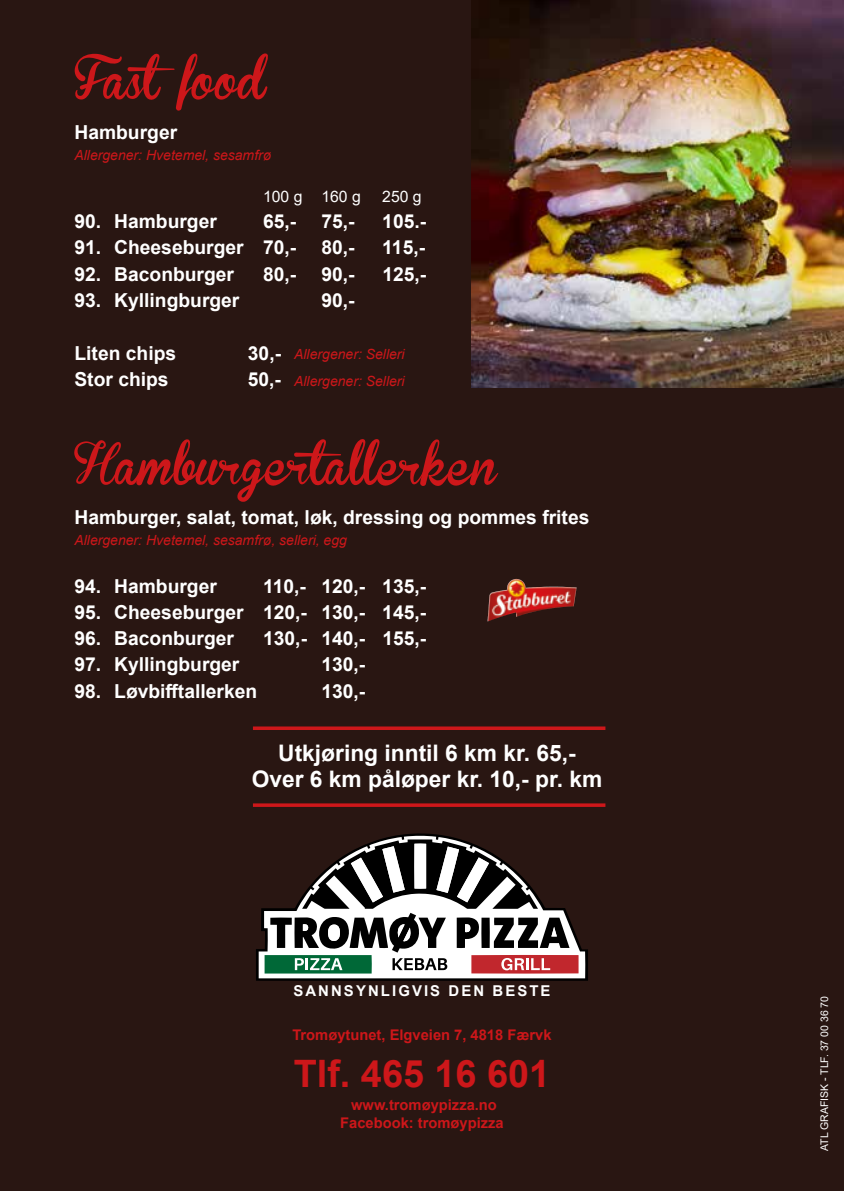
<style>
.page{position:relative;width:844px;height:1191px;background:#fff}
.page>*{position:absolute;margin:0;border:0;box-sizing:border-box;transform-origin:0 0}
.t1{font:63px "Brannboll Fet Num";color:#cd171a}
.t2{font:700 37.8px "Arial";color:#cd171a}
.t3{font:700 22.75px/26.2px "Arial";color:#fff;text-align:center}
.t4{font:700 19.25px "Arial";color:#fff}
.t5{font:15.75px "Arial";color:#fff}
.t6{font:700 14.88px "Arial";letter-spacing:.14em;color:#fff}
.t7{font:700 14.7px/17.7px "Arial";color:#cd171a;text-align:center}
.t8{font:italic 14px "Arial";color:#cd171a}
.t9{font:10.5px "Arial";color:#fff}
.s1{font-weight:700;font-style:normal;font-size:19.25px;color:#fff}
</style>
<div class="page">
<div style="left:0;top:0;width:843px;height:1191px;background:#291612"></div>
<img style="left:471px;top:0;width:372px;height:387px">
<img style="left:491px;top:579px;width:25px;height:14px">
<svg style="left:256px;top:833px;width:332px;height:147px"></svg>
<div style="left:471px;top:955px;width:107px;height:18px;background:#c1272d"></div>
<svg style="left:264px;top:839px;width:305px;height:134px"></svg>
<svg style="left:253px;top:726px;width:352px;height:4px"></svg>
<svg style="left:253px;top:803px;width:352px;height:4px"></svg>
<h1 class="t1" style="left:74px;top:38px;width:192px">Fastfood</h1>
<p class="t4" style="left:74px;top:119px;width:104px">Hamburger</p>
<p class="t8" style="left:74px;top:146px;width:198px">Allergener: Hvetemel, sesamfrø</p>
<p class="t5" style="left:263px;top:185px;width:99px">100 g 160 g</p>
<p class="t5" style="left:382px;top:185px;width:41px">250 g</p>
<p class="t4" style="left:74px;top:208px;width:144px">90. Hamburger</p>
<p class="t4" style="left:263px;top:208px;width:35px">65,-</p>
<p class="t4" style="left:321px;top:208px;width:35px">75,-</p>
<p class="t4" style="left:382px;top:208px;width:45px">105.-</p>
<p class="t4" style="left:74px;top:234px;width:223px">91. Cheeseburger 70,-</p>
<p class="t4" style="left:321px;top:234px;width:35px">80,-</p>
<p class="t4" style="left:382px;top:234px;width:44px">115,-</p>
<p class="t4" style="left:74px;top:260px;width:161px">92. Baconburger</p>
<p class="t4" style="left:263px;top:260px;width:35px">80,-</p>
<p class="t4" style="left:321px;top:260px;width:35px">90,-</p>
<p class="t4" style="left:382px;top:260px;width:45px">125,-</p>
<p class="t4" style="left:74px;top:287px;width:166px">93. Kyllingburger</p>
<p class="t4" style="left:321px;top:287px;width:35px">90,-</p>
<p class="t4" style="left:74px;top:339px;width:103px">Liten chips</p>
<p class="t8" style="left:248px;top:345px;width:158px"><span class="s1">30,-</span> Allergener: Selleri</p>
<p class="t4" style="left:74px;top:365px;width:96px">Stor chips</p>
<p class="t8" style="left:248px;top:372px;width:158px"><span class="s1">50,-</span> Allergener: Selleri</p>
<h1 class="t1" style="left:74px;top:424px;width:425px">Hamburgertallerken</h1>
<p class="t4" style="left:74px;top:504px;width:516px">Hamburger, salat, tomat, løk, dressing og pommes frites</p>
<p class="t8" style="left:74px;top:531px;width:274px">Allergener: Hvetemel, sesamfrø, selleri, egg</p>
<p class="t4" style="left:74px;top:572px;width:144px">94. Hamburger</p>
<p class="t4" style="left:263px;top:572px;width:164px">110,- 120,- 135,-</p>
<p class="t4" style="left:74px;top:598px;width:353px">95. Cheeseburger 120,- 130,- 145,-</p>
<p class="t4" style="left:74px;top:625px;width:161px">96. Baconburger</p>
<p class="t4" style="left:263px;top:625px;width:164px">130,- 140,- 155,-</p>
<p class="t4" style="left:74px;top:651px;width:166px">97. Kyllingburger</p>
<p class="t4" style="left:321px;top:651px;width:45px">130,-</p>
<p class="t4" style="left:74px;top:677px;width:184px">98. Løvbifftallerken</p>
<p class="t4" style="left:321px;top:677px;width:45px">130,-</p>
<p class="t3" style="left:251px;top:740px;width:352px">Utkjøring inntil 6 km kr. 65,-<br>Over 6 km påløper kr. 10,- pr. km</p>
<p class="t6" style="left:293px;top:980px;width:258px">SANNSYNLIGVIS DEN BESTE</p>
<p class="t7" style="left:292px;top:1026px;width:260px">Tromøytunet, Elgveien 7, 4818 Færvk</p>
<h2 class="t2" style="left:293px;top:1047px;width:258px">Tlf. 465 16 601</h2>
<p class="t7" style="left:340px;top:1096px;width:165px">www.tromøypizza.no<br>Facebook: tromøypizza</p>
<p class="t9" style="left:816px;top:1151px;width:157px;rotate:-90deg">ATL GRAFISK - TLF. 37 00 36 70</p>
</div>
